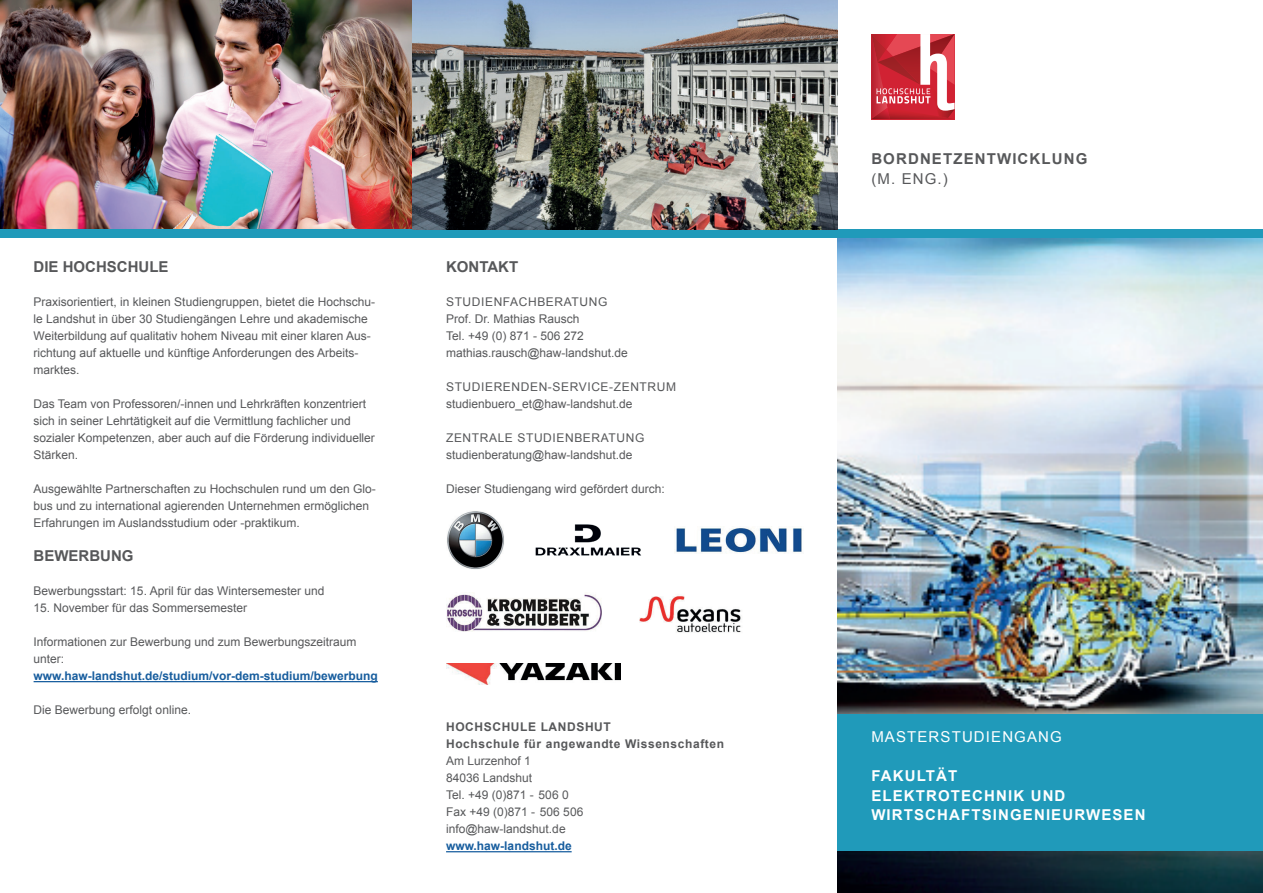
<style>
.page{position:relative;width:1263px;height:893px;background:#fff}
.page>*{position:absolute;margin:0;border:0;box-sizing:border-box;transform-origin:0 0}
.t1{font:700 15px/19.5px "Arial";letter-spacing:.075em;color:#fff}
.t2{font:700 15px "Arial";color:#57585a}
.t3{font:700 15px "Arial";letter-spacing:.075em;color:#57585a}
.t4{font:15px "Arial";letter-spacing:.075em;color:#fff}
.t5{font:15px "Arial";color:#57585a}
.t6{font:12px/17px "Arial";color:#57585a}
.t7{font:700 12px "Arial";color:#175d9e}
.t8{font:12px/17px "Arial";letter-spacing:.03em;color:#57585a}
.t9{font:700 12px/17px "Arial";letter-spacing:.05em;color:#57585a}
</style>
<div class="page">
<svg style="left:871px;top:34px;width:83px;height:85px"></svg>
<img style="left:838px;top:238px;width:425px;height:655px">
<div style="left:838px;top:714px;width:425px;height:136px;background:#209aba"></div>
<img style="left:0;top:0;width:838px;height:230px">
<div style="left:0;top:230px;width:1263px;height:8px;background:#209aba"></div>
<hr style="left:446px;top:851px;width:126px;height:1px;background:#175d9e">
<hr style="left:34px;top:681px;width:344px;height:1px;background:#175d9e">
<img style="left:446px;top:592px;width:156px;height:39px">
<img style="left:676px;top:526px;width:126px;height:27px">
<img style="left:446px;top:663px;width:175px;height:22px">
<img style="left:639px;top:595px;width:102px;height:38px">
<img style="left:447px;top:511px;width:57px;height:58px">
<img style="left:535px;top:524px;width:107px;height:32px">
<p class="t2" style="left:34px;top:257px;width:136px">DIE HOCHSCHULE</p>
<p class="t6" style="left:34px;top:294px;width:343px">Praxisorientiert, in kleinen Studiengruppen, bietet die Hochschu&shy;le Landshut in über 30 Studiengängen Lehre und akademische Weiterbildung auf qualitativ hohem Niveau mit einer klaren Aus&shy;richtung auf aktuelle und künftige Anforderungen des Arbeits&shy;marktes.</p>
<p class="t6" style="left:34px;top:396px;width:343px">Das Team von Professoren/-innen und Lehrkräften konzentriert sich in seiner Lehrtätigkeit auf die Vermittlung fachlicher und sozialer Kompetenzen, aber auch auf die Förderung individueller Stärken.</p>
<p class="t6" style="left:34px;top:481px;width:344px">Ausgewählte Partnerschaften zu Hochschulen rund um den Glo&shy;bus und zu international agierenden Unternehmen ermöglichen<br>Erfahrungen im Auslandsstudium oder -praktikum.</p>
<p class="t2" style="left:34px;top:546px;width:101px">BEWERBUNG</p>
<p class="t6" style="left:34px;top:583px;width:292px">Bewerbungsstart: 15. April für das Wintersemester und</p>
<p class="t6" style="left:34px;top:600px;width:215px">15. November für das Sommersemester</p>
<p class="t6" style="left:34px;top:634px;width:324px">Informationen zur Bewerbung und zum Bewerbungszeitraum unter:</p>
<p class="t7" style="left:34px;top:668px;width:346px">www.haw-landshut.de/studium/vor-dem-studium/bewerbung</p>
<p class="t6" style="left:34px;top:702px;width:159px">Die Bewerbung erfolgt online.</p>
<p class="t2" style="left:446px;top:257px;width:74px">KONTAKT</p>
<p class="t6" style="left:446px;top:294px;width:183px">STUDIENFACHBERATUNG<br>Prof. Dr. Mathias Rausch<br>Tel. +49 (0) 871 - 506 272 mathias.rausch@haw-landshut.de</p>
<p class="t8" style="left:446px;top:379px;width:231px">STUDIERENDEN-SERVICE-ZENTRUM studienbuero_et@haw-landshut.de</p>
<p class="t6" style="left:446px;top:430px;width:200px">ZENTRALE STUDIENBERATUNG studienberatung@haw-landshut.de</p>
<p class="t6" style="left:446px;top:481px;width:220px">Dieser Studiengang wird gefördert durch:</p>
<p class="t9" style="left:446px;top:719px;width:280px">HOCHSCHULE LANDSHUT<br>Hochschule für angewandte Wissenschaften</p>
<p class="t6" style="left:446px;top:753px;width:139px">Am Lurzenhof 1<br>84036 Landshut<br>Tel. +49 (0)871 - 506 0<br>Fax +49 (0)871 - 506 506 info@haw-landshut.de</p>
<p class="t7" style="left:446px;top:838px;width:127px">www.haw-landshut.de</p>
<p class="t3" style="left:871px;top:149px;width:218px">BORDNETZENTWICKLUNG</p>
<p class="t5" style="left:871px;top:168px;width:78px">(M. ENG.)</p>
<p class="t4" style="left:871px;top:727px;width:192px">MASTERSTUDIENGANG</p>
<p class="t1" style="left:871px;top:767px;width:276px">FAKULTÄT<br>ELEKTROTECHNIK UND<br>WIRTSCHAFTSINGENIEURWESEN</p>
</div>
